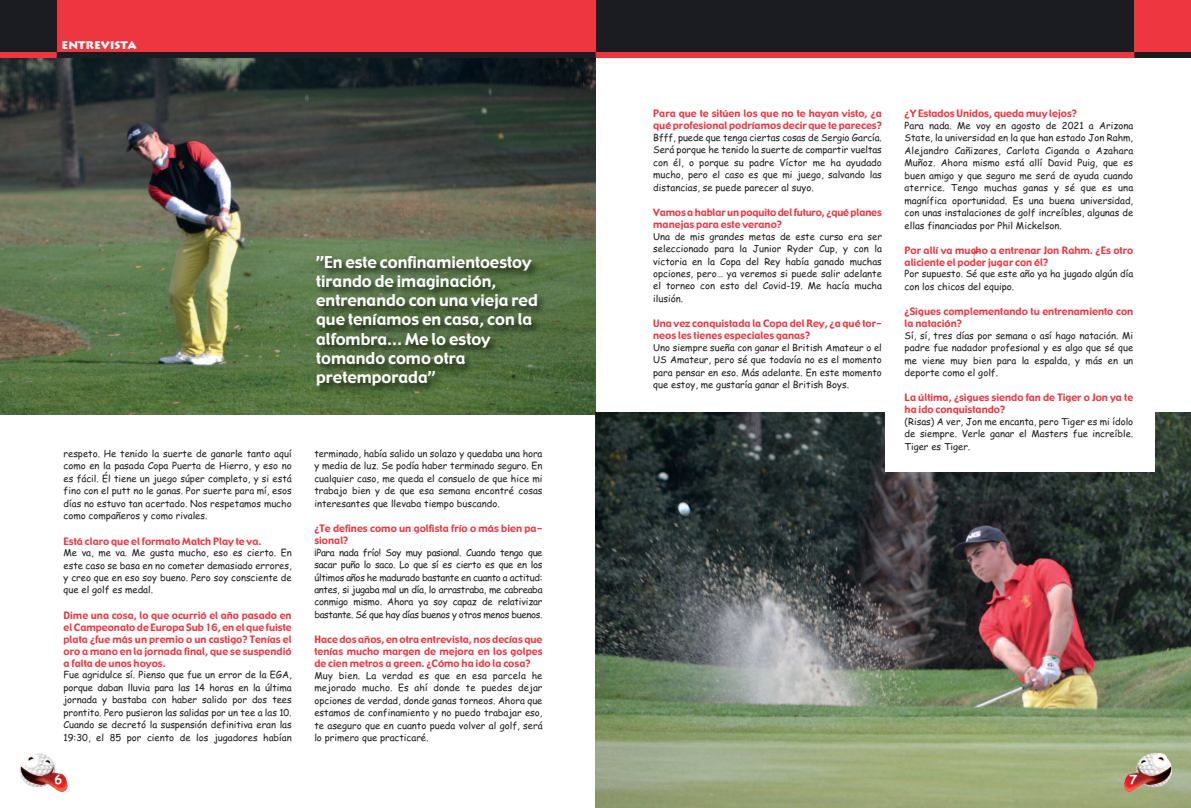
<style>
.page{position:relative;width:1191px;height:808px;background:#fff}
.page>*{position:absolute;margin:0;border:0;box-sizing:border-box;transform-origin:0 0}
.t1{font:16px/19.2px "Gadget";color:#fff}
.t2{font:700 12.6px "Comic Sans MS";color:#fff}
.t3{font:900 11px "Lithos";color:#fff}
.t4{font:10px/12px "Gadget";color:#ee3640}
.t5{font:9.5px/12.4px "Comic Sans MS";color:#231f20;text-align:justify}
</style>
<div class="page">
<img style="left:0;top:58px;width:595px;height:356px">
<img style="left:595px;top:413px;width:596px;height:395px">
<div style="left:884px;top:369px;width:270px;height:103px;background:#fff"></div>
<img style="left:1123px;top:753px;width:49px;height:39px">
<img style="left:19px;top:753px;width:49px;height:39px">
<svg style="left:973px;top:250px;width:7px;height:9px"></svg>
<div style="left:1134px;top:0;width:57px;height:57px;background:#ee3640"></div>
<div style="left:595px;top:0;width:539px;height:57px;background:#1b1c21"></div>
<div style="left:57px;top:0;width:538px;height:57px;background:#ee3640"></div>
<div style="left:0;top:0;width:57px;height:57px;background:#1b1c21"></div>
<div style="left:0;top:52px;width:1191px;height:6px;background:#1b1c21"></div>
<div style="left:595px;top:52px;width:539px;height:6px;background:#ee3640"></div>
<div style="left:0;top:52px;width:57px;height:6px;background:#ee3640"></div>
<img style="left:300px;top:249px;width:268px;height:166px">
<p class="t3" style="left:62px;top:38px;width:77px">ENTREVISTA</p>
<h1 class="t1" style="left:316px;top:253px;width:223px">”En este confinamientoestoy tirando de imaginación, entrenando con una vieja red que teníamos en casa, con la alfombra... Me lo estoy tomando como otra pretemporada”</h1>
<p class="t5" style="left:64px;top:448px;width:230px">respeto. He tenido la suerte de ganarle tanto aquí como en la pasada Copa Puerta de Hierro, y eso no es fácil. Él tiene un juego súper completo, y si está fino con el putt no le ganas. Por suerte para mí, esos días no estuvo tan acertado. Nos respetamos mucho como compañeros y como rivales.</p>
<p class="t4" style="left:64px;top:535px;width:200px">Está claro que el formato Match Play te va.</p>
<p class="t5" style="left:64px;top:547px;width:230px">Me va, me va. Me gusta mucho, eso es cierto. En este caso se basa en no cometer demasiado errores, y creo que en eso soy bueno. Pero soy consciente de que el golf es medal.</p>
<p class="t4" style="left:64px;top:609px;width:230px;text-align:justify">Dime una cosa, lo que ocurrió el año pasado en el Campeonato de Europa Sub 16, en el que fuiste plata ¿fue más un premio o un castigo? Tenías el oro a mano en la jornada final, que se suspendió a falta de unos hoyos.</p>
<p class="t5" style="left:64px;top:669px;width:230px">Fue agridulce sí. Pienso que fue un error de la EGA, porque daban lluvia para las 14 horas en la última jornada y bastaba con haber salido por dos tees prontito. Pero pusieron las salidas por un tee a las 10.<br>Cuando se decretó la suspensión definitiva eran las 19:30, el 85 por ciento de los jugadores habían</p>
<p class="t5" style="left:314px;top:448px;width:230px">terminado, había salido un solazo y quedaba una hora y media de luz. Se podía haber terminado seguro. En cualquier caso, me queda el consuelo de que hice mi trabajo bien y de que esa semana encontré cosas interesantes que llevaba tiempo buscando.</p>
<p class="t4" style="left:314px;top:523px;width:230px">¿Te defines como un golfista frío o más bien pa&shy;sional?</p>
<p class="t5" style="left:314px;top:546px;width:230px">¡Para nada frío! Soy muy pasional. Cuando tengo que sacar puño lo saco. Lo que sí es cierto es que en los últimos años he madurado bastante en cuanto a actitud: antes, si jugaba mal un día, lo arrastraba, me cabreaba conmigo mismo. Ahora ya soy capaz de relativizar bastante. Sé que hay días buenos y otros menos buenos.</p>
<p class="t4" style="left:314px;top:634px;width:230px;text-align:justify">Hace dos años, en otra entrevista, nos decías que tenías mucho margen de mejora en los golpes de cien metros a green. ¿Cómo ha ido la cosa?</p>
<p class="t5" style="left:314px;top:669px;width:230px">Muy bien. La verdad es que en esa parcela he mejorado mucho. Es ahí donde te puedes dejar opciones de verdad, donde ganas torneos. Ahora que estamos de confinamiento y no puedo trabajar eso, te aseguro que en cuanto pueda volver al golf, será lo primero que practicaré.</p>
<p class="t4" style="left:653px;top:108px;width:230px">Para que te sitúen los que no te hayan visto, ¿a qué profesional podríamos decir que te pareces?</p>
<p class="t5" style="left:653px;top:132px;width:230px">Bfff, puede que tenga ciertas cosas de Sergio García.<br>Será porque he tenido la suerte de compartir vueltas con él, o porque su padre Víctor me ha ayudado mucho, pero el caso es que mi juego, salvando las distancias, se puede parecer al suyo.</p>
<p class="t4" style="left:653px;top:207px;width:230px">Vamos a hablarun poquito del futuro, ¿qué planes manejas para este verano?</p>
<p class="t5" style="left:653px;top:230px;width:230px">Una de mis grandes metas de este curso era ser seleccionado para la Junior Ryder Cup, y con la victoria en la Copa del Rey había ganado muchas opciones, pero… ya veremos si puede salir adelante el torneo con esto del Covid-19. Me hacía mucha ilusión.</p>
<p class="t4" style="left:653px;top:318px;width:230px">Una vez conquistada la Copa del Rey, ¿a qué tor&shy;neos les tienes especiales ganas?</p>
<p class="t5" style="left:653px;top:341px;width:230px">Uno siempre sueña con ganar el British Amateur o el US Amateur, pero sé que todavía no es el momento para pensar en eso. Más adelante. En este momento que estoy, me gustaría ganar el British Boys.</p>
<p class="t4" style="left:904px;top:108px;width:174px">¿Y Estados Unidos, queda muy lejos?</p>
<p class="t5" style="left:904px;top:120px;width:230px">Para nada. Me voy en agosto de 2021 a Arizona State, la universidad en la que han estado Jon Rahm, Alejandro Cañizares, Carlota Ciganda o Azahara Muñoz. Ahora mismo está allí David Puig, que es buen amigo y que seguro me será de ayuda cuando aterrice. Tengo muchas ganas y sé que es una magnífica oportunidad. Es una buena universidad, con unas instalaciones de golf increíbles, algunas de ellas financiadas por Phil Mickelson.</p>
<p class="t4" style="left:904px;top:244px;width:230px">Por allí va mucho a entrenar Jon Rahm. ¿Es otro aliciente el poder jugar con él?</p>
<p class="t5" style="left:904px;top:268px;width:230px">Por supuesto. Sé que este año ya ha jugado algún día con los chicos del equipo.</p>
<p class="t4" style="left:904px;top:306px;width:230px">¿Sigues complementando tu entrenamiento con la natación?</p>
<p class="t5" style="left:904px;top:329px;width:230px">Sí, sí, tres días por semana o así hago natación. Mi padre fue nadador profesional y es algo que sé que me viene muy bien para la espalda, y más en un deporte como el golf.</p>
<p class="t4" style="left:904px;top:392px;width:230px">La última, ¿sigues siendo fan de Tiger o Jon ya te ha ido conquistando?</p>
<p class="t5" style="left:904px;top:415px;width:230px">(Risas) A ver, Jon me encanta, pero Tiger es mi ídolo de siempre. Verle ganar el Masters fue increíble.<br>Tiger es Tiger.</p>
<h2 class="t2" style="left:55px;top:772px;width:9px">6</h2>
<h2 class="t2" style="left:1129px;top:772px;width:9px">7</h2>
</div>
